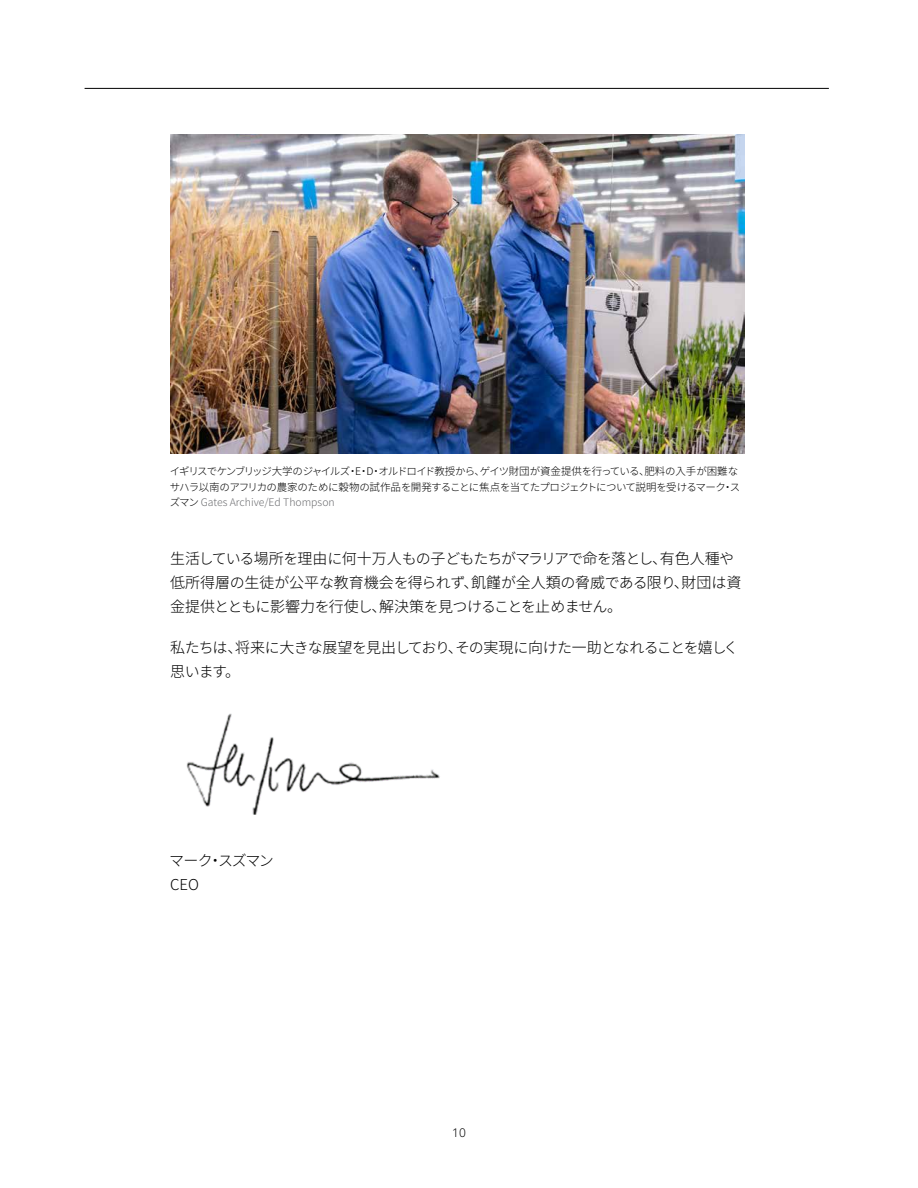
<style>
.page{position:relative;width:918px;height:1188px;background:#fff}
.page>*{position:absolute;margin:0;border:0;box-sizing:border-box;transform-origin:0 0}
.t1{font:300 15px/24px "Noto Sans CJ Kjp";letter-spacing:-.03em;color:#000}
.t2{font:300 15px/24px "Noto Sans CJ Kjp";letter-spacing:-.055em;color:#000}
.t3{font:300 12px "Noto Sans";color:#000}
.t4{font:300 10.5px/15.8px "Noto Sans CJ Kjp";letter-spacing:-.035em;color:#000}
.s1{color:#6d6e71}
</style>
<div class="page">
<hr style="left:85px;top:88px;width:744px;height:1px;background:#000">
<img style="left:170px;top:134px;width:574px;height:319px">
<img style="left:186px;top:713px;width:254px;height:101px">
<p class="t4" style="left:170px;top:463px;width:572px">イギリスでケンブリッジ大学のジャイルズ・E・D・オルドロイド教授から、ゲイツ財団が資金提供を行っている、肥料の入手が困難なサハラ以南のアフリカの農家のために穀物の試作品を開発することに焦点を当てたプロジェクトについて説明を受けるマーク・スズマン <span class="s1">Gates Archive/Ed Thompson</span></p>
<p class="t1" style="left:170px;top:547px;width:573px">生活している場所を理由に何十万人もの子どもたちがマラリアで命を落とし、有色人種や低所得層の生徒が公平な教育機会を得られず、飢饉が全人類の脅威である限り、財団は資金提供とともに影響力を行使し、解決策を見つけることを止めません。</p>
<p class="t1" style="left:170px;top:636px;width:570px">私たちは、将来に大きな展望を見出しており、その実現に向けた一助となれることを嬉しく思います。</p>
<p class="t2" style="left:169px;top:848px;width:106px">マーク・スズマン<br>CEO</p>
<p class="t3" style="left:452px;top:1124px;width:15px">10</p>
</div>
